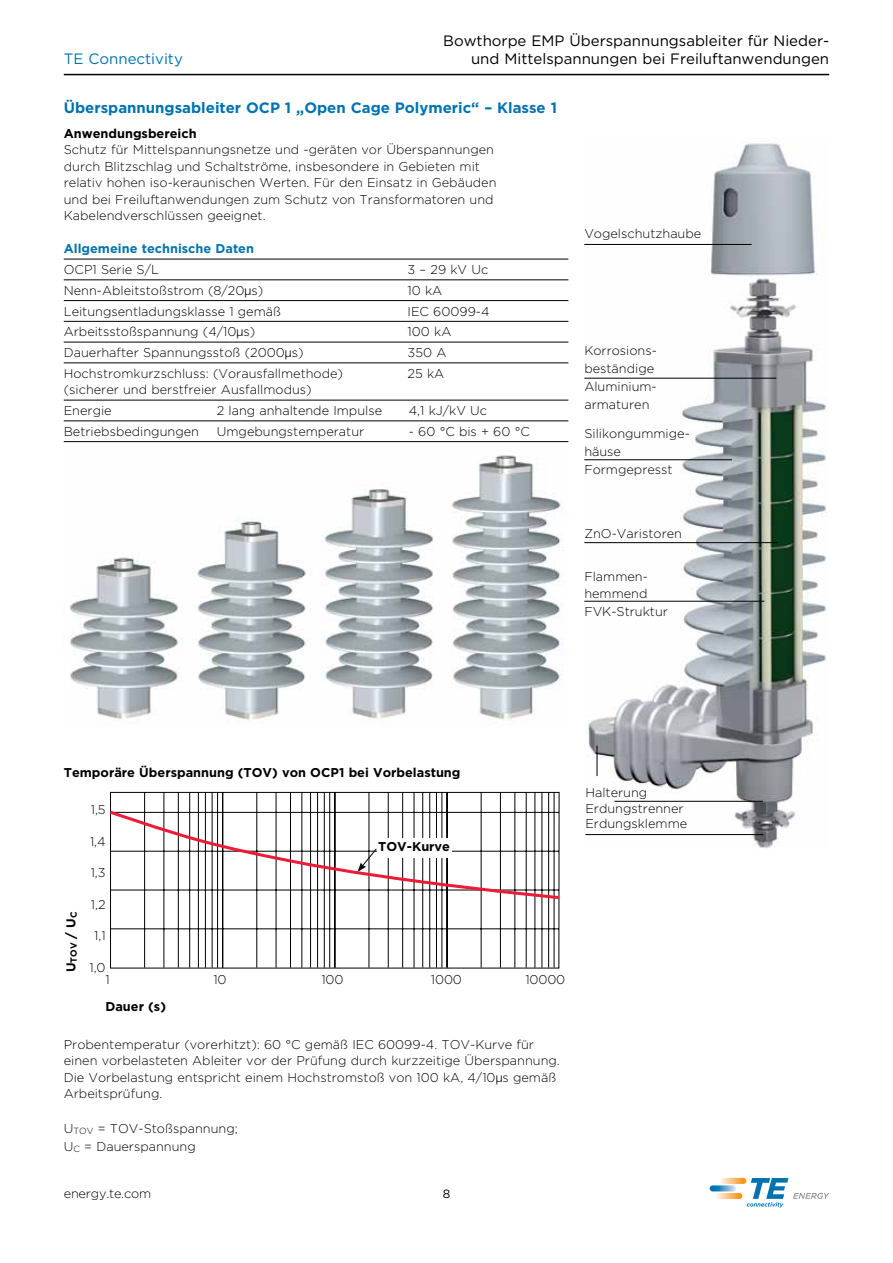
<style>
.page{position:relative;width:893px;height:1263px;background:#fff}
.page>*{position:absolute;margin:0;border:0;box-sizing:border-box;transform-origin:0 0}
.t1{font:15px/18px "Gotham";color:#000;text-align:right}
.t2{font:700 15px "Gotham";color:#0073ae}
.t3{font:15px "Gotham";color:#0073ae}
.t4{font:300 12.75px/16.5px "Gotham";color:#000}
.t5{font:700 12.75px "Gotham";color:#000}
.t6{font:700 12.75px "Gotham";color:#0073ae}
.t7{font:12px "Gotham";color:#000}
.t8{font:700 8.85px "Gotham";color:#000}
.s1{font-family:"Helvetica Neue"}
.s2{font-size:12.75px}
</style>
<div class="page">
<hr style="left:64px;top:74px;width:765px;height:1px;background:#000">
<svg style="left:720px;top:1178px;width:26px;height:6px"></svg>
<svg style="left:716px;top:1193px;width:26px;height:6px"></svg>
<svg style="left:710px;top:1185px;width:26px;height:6px"></svg>
<svg style="left:747px;top:1178px;width:83px;height:29px"></svg>
<img style="left:69px;top:455px;width:495px;height:266px">
<hr style="left:64px;top:259px;width:504px;height:1px;background:#000">
<hr style="left:64px;top:280px;width:504px;height:1px;background:#000">
<hr style="left:64px;top:300px;width:504px;height:1px;background:#000">
<hr style="left:64px;top:321px;width:504px;height:1px;background:#000">
<hr style="left:64px;top:342px;width:504px;height:1px;background:#000">
<hr style="left:64px;top:363px;width:504px;height:1px;background:#000">
<hr style="left:64px;top:400px;width:504px;height:1px;background:#000">
<hr style="left:64px;top:421px;width:504px;height:1px;background:#000">
<hr style="left:64px;top:441px;width:504px;height:1px;background:#000">
<svg style="left:110px;top:791px;width:450px;height:178px"></svg>
<svg style="left:109px;top:809px;width:451px;height:91px"></svg>
<img style="left:585px;top:143px;width:242px;height:706px">
<hr style="left:584px;top:244px;width:168px;height:1px;background:#000">
<hr style="left:584px;top:378px;width:192px;height:1px;background:#000">
<hr style="left:584px;top:459px;width:148px;height:1px;background:#000">
<hr style="left:584px;top:542px;width:194px;height:1px;background:#000">
<hr style="left:584px;top:601px;width:180px;height:1px;background:#000">
<hr style="left:585px;top:834px;width:178px;height:1px;background:#000">
<hr style="left:614px;top:801px;width:149px;height:1px;background:#000">
<hr style="left:597px;top:746px;width:1px;height:30px;background:#000">
<p class="t3" style="left:64px;top:49px;width:121px">TE Connectivity</p>
<p class="t1" style="left:443px;top:32px;width:387px">Bowthorpe EMP Überspannungsableiter für Nieder&shy;und Mittelspannungen bei Freiluftanwendungen</p>
<p class="t2" style="left:64px;top:97px;width:495px">Überspannungsableiter OCP 1 „Open Cage Polymeric“ – Klasse 1</p>
<p class="t5" style="left:64px;top:125px;width:134px">Anwendungsbereich</p>
<p class="t4" style="left:64px;top:141px;width:434px">Schutz für Mittelspannungsnetze und -geräten vor Überspannungen durch Blitzschlag und Schaltströme, insbesondere in Gebieten mit relativ hohen iso-keraunischen Werten. Für den Einsatz in Gebäuden und bei Freiluftanwendungen zum Schutz von Transformatoren und Kabelendverschlüssen geeignet.</p>
<p class="t6" style="left:64px;top:240px;width:192px">Allgemeine technische Daten</p>
<p class="t4" style="left:64px;top:261px;width:97px">OCP1 Serie S/L</p>
<p class="t4" style="left:408px;top:261px;width:82px">3 – 29 kV Uc</p>
<p class="t4" style="left:64px;top:282px;width:201px">Nenn-Ableitstoßstrom (8/20<span class="s1">µ</span>s)</p>
<p class="t4" style="left:408px;top:282px;width:36px">10 kA</p>
<p class="t4" style="left:64px;top:302px;width:219px">Leitungsentladungsklasse 1 gemäß</p>
<p class="t4" style="left:408px;top:302px;width:83px">IEC 60099-4</p>
<p class="t4" style="left:64px;top:323px;width:193px">Arbeitsstoßspannung (4/10<span class="s1">µ</span>s)</p>
<p class="t4" style="left:408px;top:323px;width:45px">100 kA</p>
<p class="t4" style="left:64px;top:344px;width:241px">Dauerhafter Spannungsstoß (2000<span class="s1">µ</span>s)</p>
<p class="t4" style="left:408px;top:344px;width:40px">350 A</p>
<p class="t4" style="left:64px;top:365px;width:281px">Hochstromkurzschluss: (Vorausfallmethode)</p>
<p class="t4" style="left:408px;top:365px;width:38px">25 kA</p>
<p class="t4" style="left:64px;top:379px;width:249px;line-height:20.7px">(sicherer und berstfreier Ausfallmodus)<br>Energie</p>
<p class="t4" style="left:217px;top:402px;width:167px">2 lang anhaltende Impulse</p>
<p class="t4" style="left:409px;top:402px;width:80px">4,1 kJ/kV Uc</p>
<p class="t4" style="left:64px;top:423px;width:137px">Betriebsbedingungen</p>
<p class="t4" style="left:217px;top:423px;width:149px">Umgebungstemperatur</p>
<p class="t4" style="left:409px;top:423px;width:123px">- 60 °C bis + 60 °C</p>
<p class="t4" style="left:584px;top:224px;width:118px">Vogelschutzhaube</p>
<p class="t4" style="left:584px;top:341px;width:74px;line-height:18px">Korrosions&shy;beständige<br>Aluminium&shy;armaturen</p>
<p class="t4" style="left:584px;top:424px;width:107px;line-height:18px">Silikongummige&shy;häuse<br>Formgepresst</p>
<p class="t4" style="left:584px;top:524px;width:99px">ZnO-Varistoren</p>
<p class="t4" style="left:584px;top:568px;width:65px">Flammen&shy;hemmend</p>
<p class="t4" style="left:584px;top:603px;width:85px">FVK-Struktur</p>
<p class="t5" style="left:64px;top:763px;width:398px">Temporäre Überspannung (TOV) von OCP1 bei Vorbelastung</p>
<p class="t8" style="left:68px;top:972px;width:63px;rotate:-90deg"><span class="s2">U</span>TOV <span class="s2">/ U</span>C</p>
<p class="t4" style="left:91px;top:801px;width:16px">1,5</p>
<p class="t4" style="left:90px;top:833px;width:17px">1,4</p>
<p class="t4" style="left:91px;top:864px;width:16px">1,3</p>
<p class="t4" style="left:91px;top:896px;width:16px">1,2</p>
<p class="t4" style="left:94px;top:927px;width:13px">1,1</p>
<p class="t4" style="left:89px;top:959px;width:18px">1,0</p>
<p class="t5" style="left:378px;top:838px;width:73px">TOV-Kurve</p>
<p class="t4" style="left:105px;top:971px;width:6px">1</p>
<p class="t4" style="left:213px;top:971px;width:15px">10</p>
<p class="t4" style="left:321px;top:971px;width:24px">100</p>
<p class="t4" style="left:431px;top:971px;width:33px">1000</p>
<p class="t4" style="left:525px;top:971px;width:41px">10000</p>
<p class="t5" style="left:105px;top:998px;width:62px">Dauer (s)</p>
<p class="t4" style="left:64px;top:1036px;width:498px">Probentemperatur (vorerhitzt): 60 °C gemäß IEC 60099-4. TOV-Kurve für einen vorbelasteten Ableiter vor der Prüfung durch kurzzeitige Überspannung.<br>Die Vorbelastung entspricht einem Hochstromstoß von 100 kA, 4/10<span class="s1">µ</span>s gemäß Arbeitsprüfung.</p>
<p class="t4" style="left:64px;top:1119px;width:176px;line-height:18px">U<sub>TOV</sub> = TOV-Stoßspannung;<br>U<sub>C</sub> = Dauerspannung</p>
<p class="t4" style="left:64px;top:1185px;width:89px">energy.te.com</p>
<p class="t7" style="left:443px;top:1186px;width:9px">8</p>
<p class="t4" style="left:585px;top:784px;width:100px">Halterung<br>Erdungstrenner</p>
<p class="t4" style="left:585px;top:815px;width:103px">Erdungsklemme</p>
</div>
